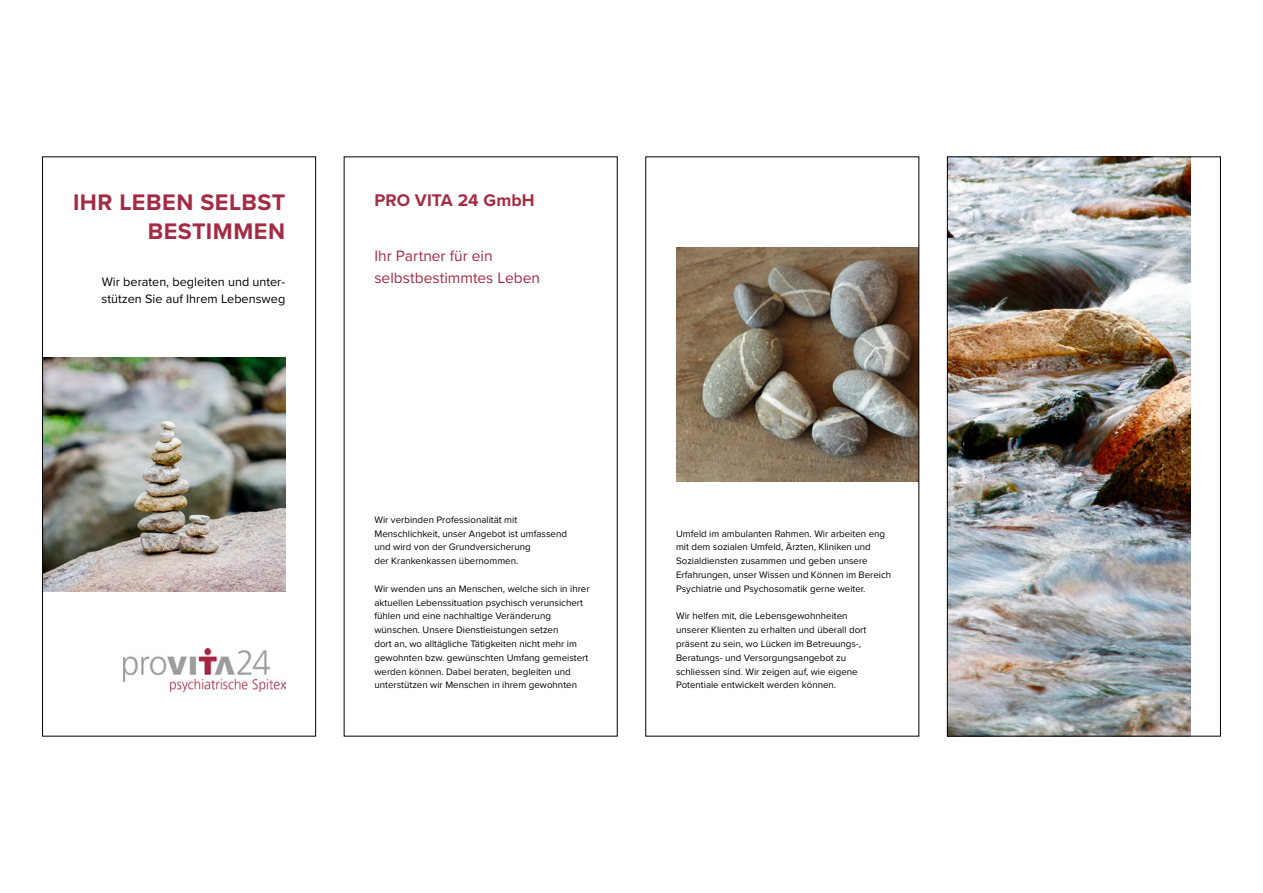
<style>
.page{position:relative;width:1263px;height:893px;background:#fff}
.page>*{position:absolute;margin:0;border:0;box-sizing:border-box;transform-origin:0 0}
.t1{font:700 23.4px/28.2px "Proxima Nova";letter-spacing:.025em;color:#a42b44;text-align:right}
.t2{font:700 17.55px "Proxima Nova";letter-spacing:.005em;color:#a42b44}
.t3{font:15.6px/22.4px "Proxima Nova";letter-spacing:-.005em;color:#a42b44}
.t4{font:12.6px/16.5px "Proxima Nova";color:#000}
.t5{font:9.75px/13.8px "Proxima Nova";color:#000}
</style>
<div class="page">
<img style="left:124px;top:649px;width:161px;height:42px">
<img style="left:44px;top:357px;width:241px;height:235px">
<div style="left:42px;top:157px;width:274px;height:579px;border:1px solid #000"></div>
<img style="left:676px;top:247px;width:241px;height:234px">
<img style="left:949px;top:159px;width:241px;height:575px">
<div style="left:947px;top:157px;width:274px;height:579px;border:1px solid #000"></div>
<h1 class="t1" style="left:73px;top:188px;width:214px">IHR LEBEN SELBST<br>BESTIMMEN</h1>
<p class="t4" style="left:102px;top:273px;width:185px">Wir beraten, begleiten und unter&shy;stützen Sie auf Ihrem Lebensweg</p>
<h2 class="t2" style="left:374px;top:187px;width:162px">PRO VITA 24 GmbH</h2>
<h3 class="t3" style="left:374px;top:244px;width:167px">Ihr Partner für ein selbstbestimmtes Leben</h3>
<p class="t5" style="left:374px;top:512px;width:194px">Wir verbinden Professionalität mit Menschlichkeit, unser Angebot ist umfassend und wird von der Grundversicherung<br>der Krankenkassen übernommen.</p>
<p class="t5" style="left:374px;top:581px;width:217px">Wir wenden uns an Menschen, welche sich in ihrer aktuellen Lebenssituation psychisch verunsichert fühlen und eine nachhaltige Veränderung wünschen. Unsere Dienstleistungen setzen<br>dort an, wo alltägliche Tätigkeiten nicht mehr im gewohnten bzw. gewünschten Umfang gemeistert werden können. Dabei beraten, begleiten und unterstützen wir Menschen in ihrem gewohnten</p>
<p class="t5" style="left:676px;top:526px;width:217px">Umfeld im ambulanten Rahmen. Wir arbeiten eng mit dem sozialen Umfeld, Ärzten, Kliniken und Sozialdiensten zusammen und geben unsere Erfahrungen, unser Wissen und Können im Bereich Psychiatrie und Psychosomatik gerne weiter.</p>
<p class="t5" style="left:676px;top:609px;width:192px">Wir helfen mit, die Lebensgewohnheiten unserer Klienten zu erhalten und überall dort präsent zu sein, wo Lücken im Betreuungs-, Beratungs- und Versorgungsangebot zu schliessen sind. Wir zeigen auf, wie eigene Potentiale entwickelt werden können.</p>
</div>
